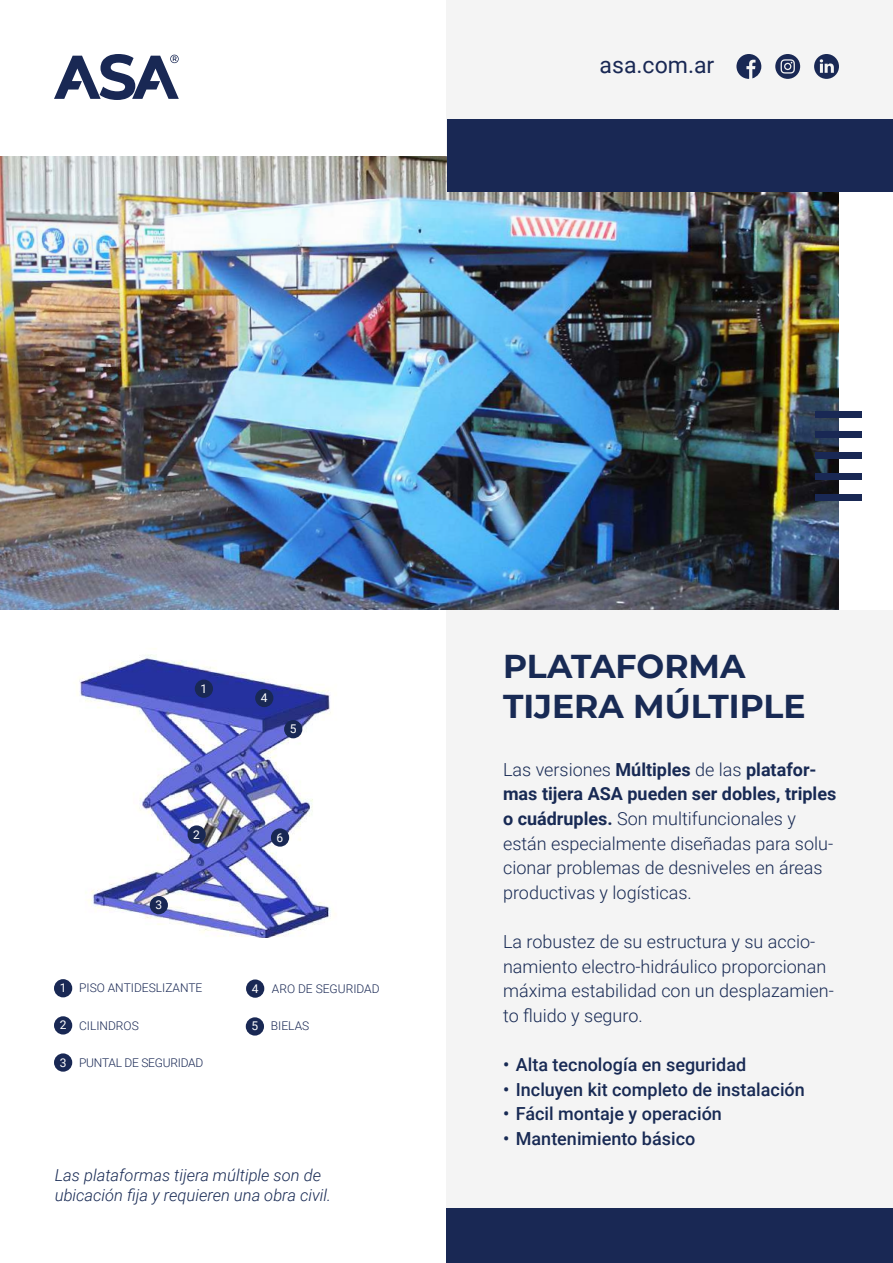
<style>
.page{position:relative;width:893px;height:1263px;background:#fff}
.page>*{position:absolute;margin:0;border:0;box-sizing:border-box;transform-origin:0 0}
.t1{font:700 33px/39.6px "Montserrat";color:#182a54}
.t2{font:23.1px "Roboto";color:#192854}
.t3{font:300 18px/24.6px "Roboto";color:#182a54}
.t4{font:500 18px "Roboto";color:#182a54}
.t5{font:italic 300 16.5px/19.8px "Roboto";color:#182a54}
.t6{font:300 12px "Roboto";color:#192854}
.t7{font:300 12px "Roboto";letter-spacing:-.02em;color:#192854}
.t8{font:12px "Roboto";color:#fff}
.s1{font-weight:400;color:#fff}
.s2{font-weight:700}
</style>
<div class="page">
<div style="left:446px;top:0;width:447px;height:1263px;background:#f4f4f4"></div>
<img style="left:0;top:155px;width:893px;height:454px">
<svg style="left:54px;top:54px;width:125px;height:46px"></svg>
<div style="left:446px;top:1209px;width:447px;height:54px;background:#192854"></div>
<svg style="left:736px;top:54px;width:25px;height:25px"></svg>
<svg style="left:775px;top:54px;width:25px;height:25px"></svg>
<svg style="left:814px;top:54px;width:25px;height:25px"></svg>
<img style="left:1px;top:157px;width:838px;height:452px">
<img style="left:77px;top:648px;width:258px;height:290px">
<div style="left:816px;top:494px;width:46px;height:7px;background:#192854"></div>
<div style="left:816px;top:473px;width:46px;height:7px;background:#192854"></div>
<div style="left:816px;top:452px;width:46px;height:7px;background:#192854"></div>
<div style="left:816px;top:432px;width:46px;height:6px;background:#192854"></div>
<div style="left:816px;top:411px;width:46px;height:6px;background:#192854"></div>
<div style="left:448px;top:119px;width:445px;height:72px;background:#192854"></div>
<div style="left:54px;top:979px;width:18px;height:18px;background:#192854;border-radius:50%"></div>
<div style="left:54px;top:1016px;width:18px;height:18px;background:#192854;border-radius:50%"></div>
<div style="left:54px;top:1053px;width:18px;height:19px;background:#192854;border-radius:50%"></div>
<div style="left:246px;top:979px;width:18px;height:19px;background:#192854;border-radius:50%"></div>
<div style="left:195px;top:679px;width:18px;height:19px;background:#192854;border-radius:50%"></div>
<div style="left:255px;top:689px;width:18px;height:18px;background:#192854;border-radius:50%"></div>
<div style="left:188px;top:825px;width:18px;height:19px;background:#192854;border-radius:50%"></div>
<div style="left:271px;top:828px;width:18px;height:19px;background:#192854;border-radius:50%"></div>
<div style="left:284px;top:720px;width:18px;height:18px;background:#192854;border-radius:50%"></div>
<div style="left:150px;top:896px;width:18px;height:18px;background:#192854;border-radius:50%"></div>
<div style="left:246px;top:1017px;width:18px;height:18px;background:#192854;border-radius:50%"></div>
<p class="t2" style="left:600px;top:51px;width:116px">asa.com.ar</p>
<p class="t8" style="left:201px;top:682px;width:8px">1</p>
<p class="t8" style="left:261px;top:691px;width:8px">4</p>
<p class="t8" style="left:290px;top:722px;width:8px">5</p>
<p class="t8" style="left:155px;top:898px;width:8px">3</p>
<p class="t8" style="left:193px;top:827px;width:8px">2</p>
<p class="t8" style="left:277px;top:830px;width:8px">6</p>
<p class="t8" style="left:60px;top:981px;width:8px">1</p>
<p class="t8" style="left:60px;top:1018px;width:8px">2</p>
<p class="t8" style="left:60px;top:1055px;width:8px">3</p>
<p class="t6" style="left:79px;top:983px;width:125px">PISO ANTIDESLIZANTE</p>
<p class="t6" style="left:79px;top:1020px;width:61px">CILINDROS</p>
<p class="t7" style="left:79px;top:1057px;width:126px">PUNTAL DE SEGURIDAD</p>
<p class="t8" style="left:252px;top:981px;width:8px">4</p>
<p class="t6" style="left:272px;top:984px;width:109px">ARO DE SEGURIDAD</p>
<p class="t6" style="left:252px;top:1021px;width:59px"><span class="s1">5</span> BIELAS</p>
<p class="t5" style="left:55px;top:1166px;width:278px">Las plataformas tijera múltiple son de ubicación fija y requieren una obra civil.</p>
<h1 class="t1" style="left:503px;top:647px;width:304px">PLATAFORMA<br>TIJERA MÚLTIPLE</h1>
<p class="t3" style="left:503px;top:758px;width:335px">Las versiones <span class="s2">Múltiples</span> de las <span class="s2">platafor&shy;mas tijera ASA pueden ser dobles, triples o cuádruples.</span> Son multifuncionales y están especialmente diseñadas para solu&shy;cionar problemas de desniveles en áreas productivas y logísticas.</p>
<p class="t3" style="left:503px;top:930px;width:332px">La robustez de su estructura y su accio&shy;namiento electro-hidráulico proporcionan máxima estabilidad con un desplazamien&shy;to fluido y seguro.</p>
<p class="t4" style="left:503px;top:1057px;width:245px">• Alta tecnología en seguridad</p>
<p class="t4" style="left:503px;top:1082px;width:303px">• Incluyen kit completo de instalación</p>
<p class="t4" style="left:503px;top:1107px;width:220px">• Fácil montaje y operación</p>
<p class="t4" style="left:503px;top:1131px;width:194px">• Mantenimiento básico</p>
</div>
